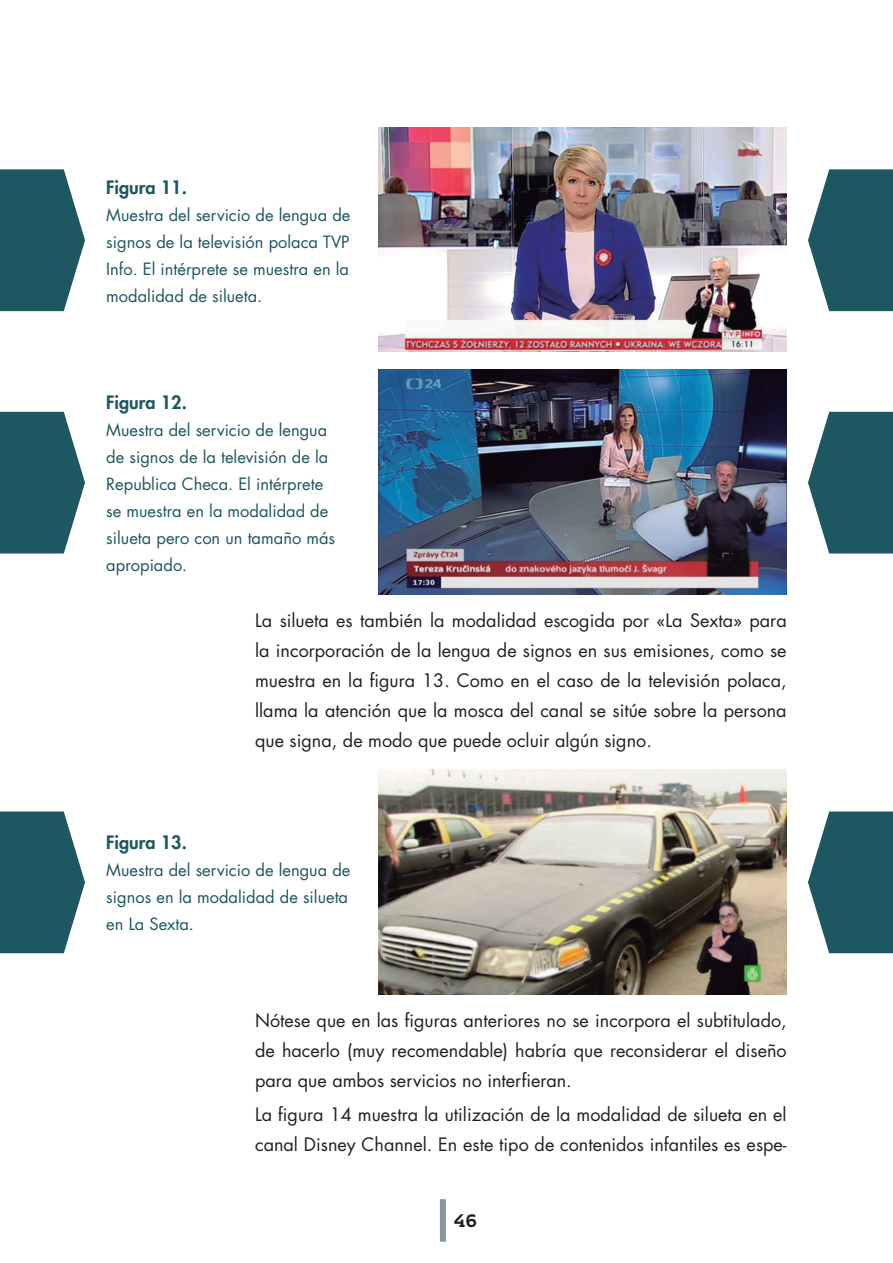
<style>
.page{position:relative;width:893px;height:1263px;background:#fff}
.page>*{position:absolute;margin:0;border:0;box-sizing:border-box;transform-origin:0 0}
.TXT_GNRAL{font:18px/30px "Futura Std";color:#231f20;text-align:justify}
.t1{font:800 18px "Futura Std";color:#1d5761}
.t2{font:700 18px "Kontrapunkt Bob";color:#231f20}
.TXT_FIGURAS{font:16.5px/27px "Futura Std";color:#1d5761}
</style>
<div class="page">
<div style="left:440px;top:1199px;width:6px;height:43px;background:#87959d"></div>
<img style="left:378px;top:128px;width:409px;height:224px">
<svg style="left:0;top:169px;width:85px;height:142px"></svg>
<svg style="left:808px;top:169px;width:85px;height:142px"></svg>
<img style="left:378px;top:370px;width:409px;height:224px">
<svg style="left:0;top:412px;width:85px;height:141px"></svg>
<svg style="left:808px;top:412px;width:85px;height:141px"></svg>
<img style="left:378px;top:770px;width:409px;height:224px">
<svg style="left:0;top:811px;width:85px;height:142px"></svg>
<svg style="left:808px;top:811px;width:85px;height:142px"></svg>
<h6 class="t1" style="left:106px;top:176px;width:82px">Figura 11.</h6>
<p class="TXT_FIGURAS" style="left:106px;top:201px;width:246px;text-align:justify">Muestra del servicio de lengua de signos de la televisión polaca TVP Info. El intérprete se muestra en la modalidad de silueta.</p>
<h6 class="t1" style="left:106px;top:391px;width:82px">Figura 12.</h6>
<p class="TXT_FIGURAS" style="left:106px;top:417px;width:230px">Muestra del servicio de lengua de signos de la televisión de la<br>Republica Checa. El intérprete se muestra en la modalidad de silueta pero con un tamaño más apropiado.</p>
<p class="TXT_GNRAL" style="left:255px;top:606px;width:533px">La silueta es también la modalidad escogida por «La Sexta» para la incorporación de la lengua de signos en sus emisiones, como se muestra en la figura 13. Como en el caso de la televisión polaca, llama la atención que la mosca del canal se sitúe sobre la persona que signa, de modo que puede ocluir algún signo.</p>
<h6 class="t1" style="left:106px;top:831px;width:82px">Figura 13.</h6>
<p class="TXT_FIGURAS" style="left:106px;top:857px;width:246px">Muestra del servicio de lengua de signos en la modalidad de silueta en La Sexta.</p>
<p class="TXT_GNRAL" style="left:255px;top:1005px;width:533px">Nótese que en las figuras anteriores no se incorpora el subtitulado, de hacerlo (muy recomendable) habría que reconsiderar el diseño para que ambos servicios no interfieran.</p>
<p class="TXT_GNRAL" style="left:255px;top:1100px;width:533px">La figura 14 muestra la utilización de la modalidad de silueta en el canal Disney Channel. En este tipo de contenidos infantiles es espe-</p>
<p class="t2" style="left:454px;top:1210px;width:24px">46</p>
</div>
